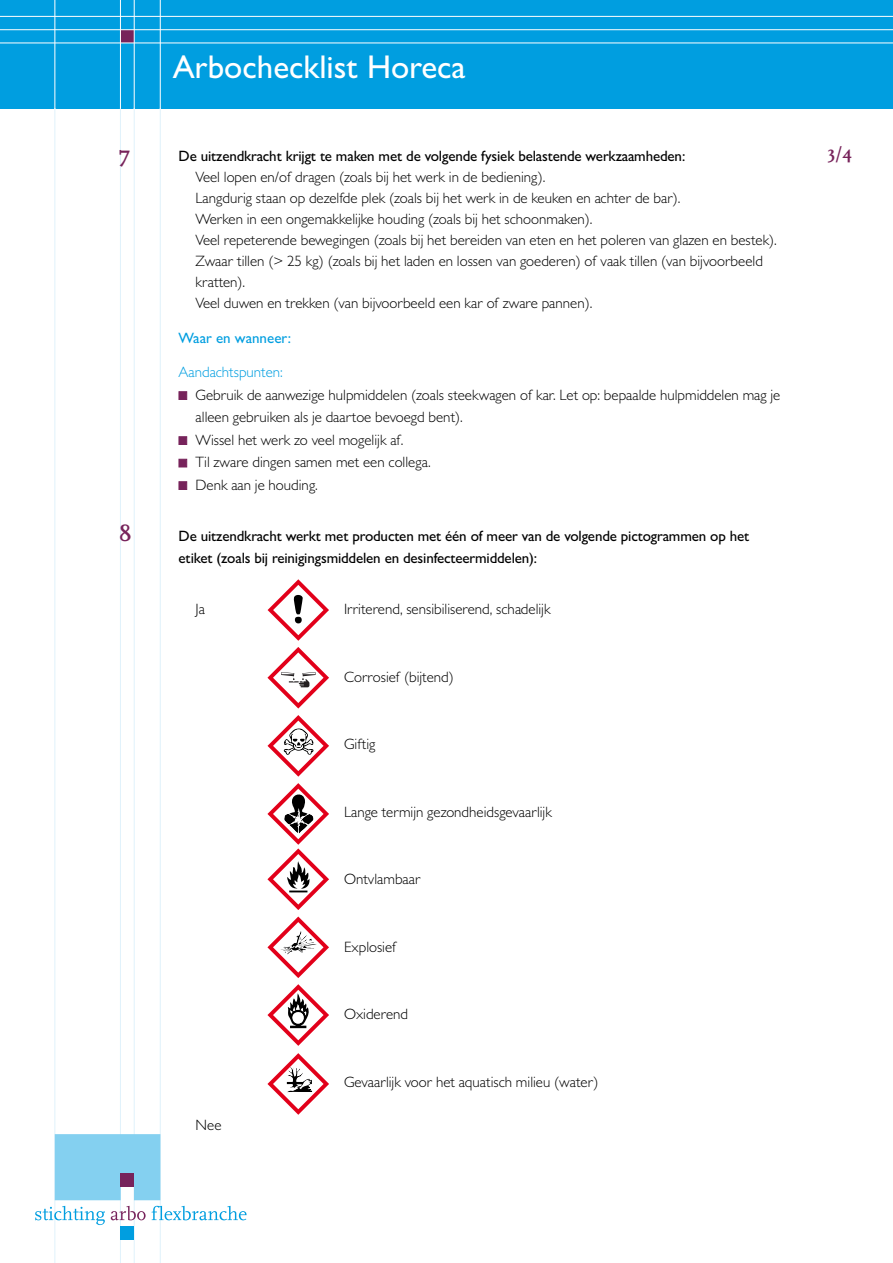
<style>
.page{position:relative;width:893px;height:1263px;background:#fff}
.page>*{position:absolute;margin:0;border:0;box-sizing:border-box;transform-origin:0 0}
.t1{font:500 33px "Gill Sans MT Pro";color:#fff}
.t2{font:700 22.5px "Scala";color:#77235b}
.t3{font:700 18px "Scala";color:#77235b}
.t4{font:300 15px/21px "Gill Sans MT Pro";color:#000}
.t5{font:500 15px/22.5px "Gill Sans MT Pro";letter-spacing:-.01em;color:#000}
.t6{font:300 15px "Gill Sans MT Pro";color:#009ee0}
.t7{font:500 15px "Gill Sans MT Pro";color:#009ee0}
</style>
<div class="page">
<div style="left:0;top:0;width:893px;height:108px;background:#009ee0"></div>
<div style="left:120px;top:30px;width:14px;height:13px;background:#77235b"></div>
<hr style="left:0;top:43px;width:893px;height:1px;background:#fff">
<hr style="left:0;top:29px;width:893px;height:1px;background:#fff">
<hr style="left:0;top:16px;width:893px;height:1px;background:#fff">
<hr style="left:160px;top:0;width:1px;height:108px;background:#fff">
<hr style="left:120px;top:0;width:1px;height:108px;background:#fff">
<hr style="left:54px;top:0;width:1px;height:108px;background:#fff">
<hr style="left:134px;top:0;width:1px;height:108px;background:#fff">
<hr style="left:160px;top:108px;width:1px;height:1155px;background:#e0f2fb">
<hr style="left:120px;top:108px;width:1px;height:1155px;background:#e0f2fb">
<hr style="left:54px;top:108px;width:1px;height:1155px;background:#e0f2fb">
<hr style="left:134px;top:108px;width:1px;height:1155px;background:#e0f2fb">
<svg style="left:35px;top:1206px;width:70px;height:19px"></svg>
<svg style="left:111px;top:1206px;width:35px;height:14px"></svg>
<svg style="left:152px;top:1206px;width:95px;height:14px"></svg>
<div style="left:55px;top:1134px;width:105px;height:66px;background:#84d0f0"></div>
<div style="left:121px;top:1174px;width:13px;height:13px;background:#77235b"></div>
<div style="left:121px;top:1227px;width:13px;height:13px;background:#009ee0"></div>
<div style="left:179px;top:391px;width:8px;height:9px;background:#77235b;border:1px solid #77235b"></div>
<div style="left:179px;top:436px;width:8px;height:9px;background:#77235b;border:1px solid #77235b"></div>
<div style="left:179px;top:459px;width:8px;height:8px;background:#77235b;border:1px solid #77235b"></div>
<div style="left:179px;top:481px;width:8px;height:9px;background:#77235b;border:1px solid #77235b"></div>
<svg style="left:267px;top:579px;width:62px;height:62px"></svg>
<svg style="left:267px;top:647px;width:62px;height:61px"></svg>
<svg style="left:267px;top:715px;width:62px;height:61px"></svg>
<svg style="left:267px;top:783px;width:62px;height:127px"></svg>
<svg style="left:267px;top:916px;width:62px;height:62px"></svg>
<svg style="left:267px;top:984px;width:62px;height:61px"></svg>
<svg style="left:267px;top:1053px;width:62px;height:61px"></svg>
<h1 class="t1" style="left:173px;top:48px;width:294px">Arbochecklist Horeca</h1>
<h2 class="t2" style="left:119px;top:141px;width:13px">7</h2>
<p class="t5" style="left:179px;top:145px;width:508px">De uitzendkracht krijgt te maken met de volgende fysiek belastende werkzaamheden:</p>
<p class="t3" style="left:827px;top:142px;width:27px">3/4</p>
<p class="t4" style="left:196px;top:167px;width:583px">Veel lopen en/of dragen (zoals bij het werk in de bediening).<br>Langdurig staan op dezelfde plek (zoals bij het werk in de keuken en achter de bar).<br>Werken in een ongemakkelijke houding (zoals bij het schoonmaken).<br>Veel repeterende bewegingen (zoals bij het bereiden van eten en het poleren van glazen en bestek).<br>Zwaar tillen (&gt; 25 kg) (zoals bij het laden en lossen van goederen) of vaak tillen (van bijvoorbeeld kratten).<br>Veel duwen en trekken (van bijvoorbeeld een kar of zware pannen).</p>
<p class="t7" style="left:179px;top:329px;width:114px">Waar en wanneer:</p>
<p class="t6" style="left:179px;top:363px;width:106px">Aandachtspunten:</p>
<p class="t4" style="left:196px;top:383px;width:586px;line-height:22.5px">Gebruik de aanwezige hulpmiddelen (zoals steekwagen of kar. Let op: bepaalde hulpmiddelen mag je alleen gebruiken als je daartoe bevoegd bent).<br>Wissel het werk zo veel mogelijk af.<br>Til zware dingen samen met een collega.<br>Denk aan je houding.</p>
<h2 class="t2" style="left:119px;top:521px;width:14px">8</h2>
<p class="t5" style="left:179px;top:524px;width:572px">De uitzendkracht werkt met producten met één of meer van de volgende pictogrammen op het etiket (zoals bij reinigingsmiddelen en desinfecteermiddelen):</p>
<p class="t4" style="left:196px;top:599px;width:11px">Ja</p>
<p class="t4" style="left:344px;top:599px;width:208px">Irriterend, sensibiliserend, schadelijk</p>
<p class="t4" style="left:344px;top:666px;width:111px">Corrosief (bijtend)</p>
<p class="t4" style="left:344px;top:734px;width:33px">Giftig</p>
<p class="t4" style="left:344px;top:801px;width:209px">Lange termijn gezondheidsgevaarlijk</p>
<p class="t4" style="left:344px;top:869px;width:78px">Ontvlambaar</p>
<p class="t4" style="left:344px;top:936px;width:54px">Explosief</p>
<p class="t4" style="left:344px;top:1004px;width:66px">Oxiderend</p>
<p class="t4" style="left:196px;top:1114px;width:27px">Nee</p>
<p class="t4" style="left:344px;top:1071px;width:256px">Gevaarlijk voor het aquatisch milieu (water)</p>
</div>
